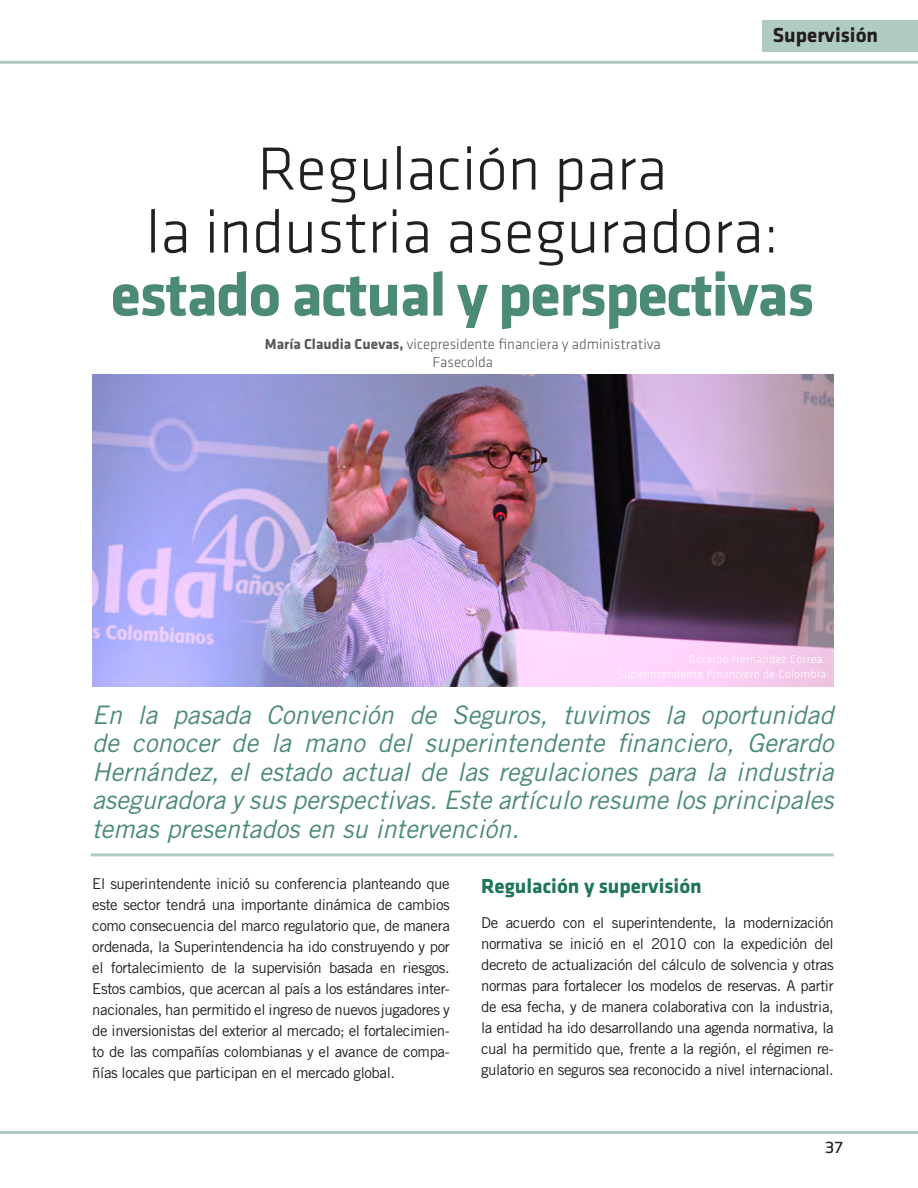
<style>
.page{position:relative;width:918px;height:1188px;background:#fff}
.page>*{position:absolute;margin:0;border:0;box-sizing:border-box;transform-origin:0 0}
.t1{font:300 63px/63px "Klavika";color:#231f20;text-align:center}
.t2{font:700 63px "Klavika";letter-spacing:-.025em;color:#4b8a73}
.t3{font:italic 25.5px/28.5px "Trade Gothic LT Std";color:#4b8a73;text-align:justify}
.t4{font:700 21px "Klavika";color:#1e755b}
.t5{font:700 21px "Klavika";color:#231f20}
.t6{font:15px/21px "Trade Gothic LT Std";letter-spacing:-.025em;color:#231f20;text-align:justify}
.t7{font:15px/18px "Klavika Light OSF";color:#57585a;text-align:center}
.t8{font:15px "Collator";color:#231f20}
.t9{font:300 12px/14.4px "Klavika";letter-spacing:.025em;color:#fff;text-align:right}
.s1{font-family:"Klavika";font-weight:700}
</style>
<div class="page">
<div style="left:763px;top:20px;width:155px;height:32px;background:#b0cbc0"></div>
<hr style="left:0;top:1131px;width:918px;height:3px;background:#b0cbc0">
<hr style="left:0;top:61px;width:918px;height:3px;background:#b0cbc0">
<img style="left:92px;top:374px;width:742px;height:312px">
<hr style="left:91px;top:853px;width:743px;height:3px;background:#b0cbc0">
<h3 class="t5" style="left:773px;top:24px;width:107px">Supervisión</h3>
<h1 class="t1" style="left:146px;top:138px;width:634px">Regulación para<br>la industria aseguradora:</h1>
<h1 class="t2" style="left:110px;top:260px;width:705px">estado actual y perspectivas</h1>
<p class="t7" style="left:265px;top:335px;width:397px"><span class="s1">María Claudia Cuevas,</span> vicepresidente financiera y administrativa<br>Fasecolda</p>
<p class="t9" style="left:617px;top:652px;width:210px">Gerardo Hernández Correa,<br>Superintendente Financiero de Colombia</p>
<p class="t3" style="left:92px;top:701px;width:743px">En la pasada Convención de Seguros, tuvimos la oportunidad de conocer de la mano del superintendente financiero, Gerardo Hernández, el estado actual de las regulaciones para la industria aseguradora y sus perspectivas. Este artículo resume los principales temas presentados en su intervención.</p>
<p class="t6" style="left:92px;top:873px;width:359px">El superintendente inició su conferencia planteando que este sector tendrá una importante dinámica de cambios como consecuencia del marco regulatorio que, de manera ordenada, la Superintendencia ha ido construyendo y por el fortalecimiento de la supervisión basada en riesgos.<br>Estos cambios, que acercan al país a los estándares inter&shy;nacionales, han permitido el ingreso de nuevos jugadores y de inversionistas del exterior al mercado; el fortalecimien&shy;to de las compañías colombianas y el avance de compa&shy;ñías locales que participan en el mercado global.</p>
<h3 class="t4" style="left:481px;top:874px;width:222px">Regulación y supervisión</h3>
<p class="t6" style="left:481px;top:912px;width:354px">De acuerdo con el superintendente, la modernización normativa se inició en el 2010 con la expedición del decreto de actualización del cálculo de solvencia y otras normas para fortalecer los modelos de reservas. A partir de esa fecha, y de manera colaborativa con la industria, la entidad ha ido desarrollando una agenda normativa, la cual ha permitido que, frente a la región, el régimen re&shy;gulatorio en seguros sea reconocido a nivel internacional.</p>
<p class="t8" style="left:825px;top:1139px;width:20px">37</p>
</div>
